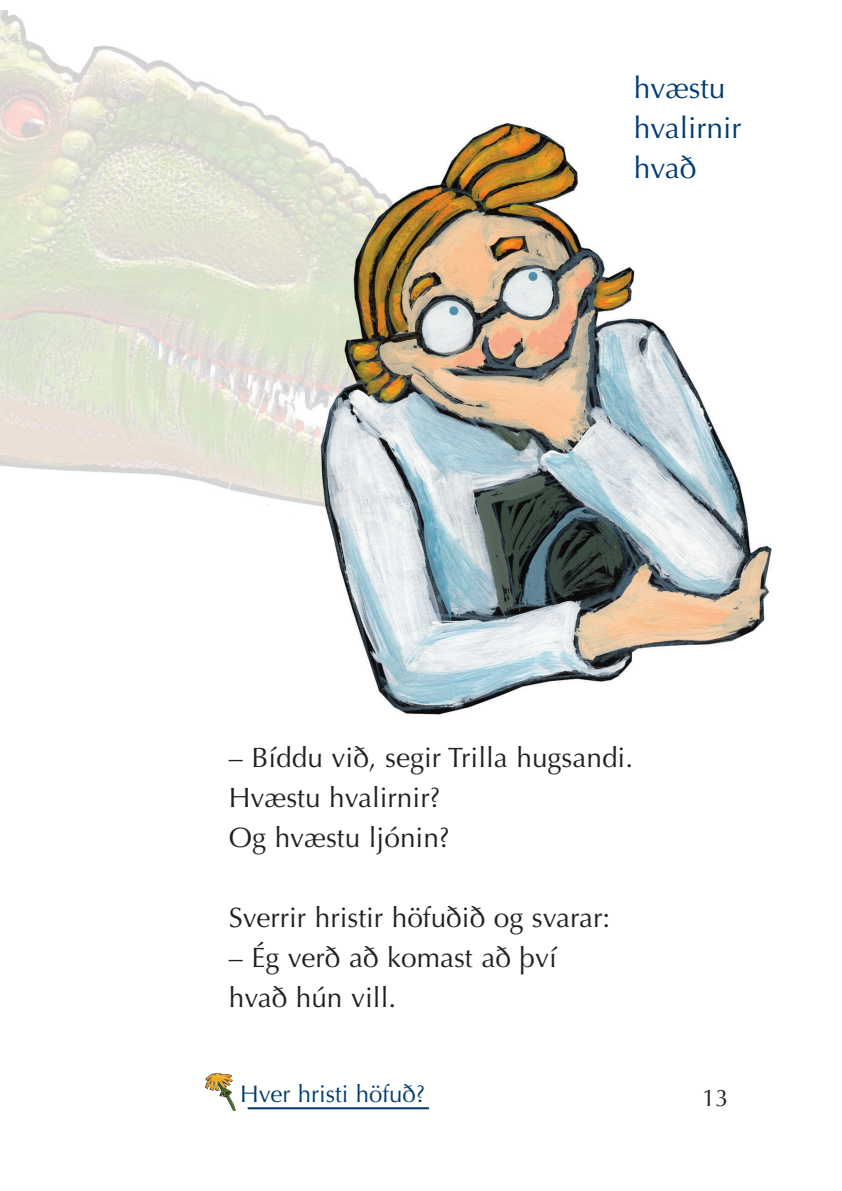
<style>
.page{position:relative;width:842px;height:1191px;background:#fff}
.page>*{position:absolute;margin:0;border:0;box-sizing:border-box;transform-origin:0 0}
.t1{font:30px/40px "Optima";color:#003b70}
.t2{font:28px/40px "Optima";color:#231f20}
.t3{font:24px "Optima";color:#003b70}
.t4{font:24px "Optima";color:#231f20}
</style>
<div class="page">
<img style="left:0;top:11px;width:772px;height:704px">
<img style="left:205px;top:1073px;width:31px;height:37px">
<hr style="left:248px;top:1107px;width:181px;height:2px;background:#003b70">
<p class="t1" style="left:634px;top:68px;width:109px">hvæstu hvalirnir hvað</p>
<p class="t2" style="left:229px;top:738px;width:406px">– Bíddu við, segir Trilla hugsandi.<br>Hvæstu hvalirnir?<br>Og hvæstu ljónin?</p>
<p class="t2" style="left:229px;top:898px;width:383px">Sverrir hristir höfuðið og svarar:</p>
<p class="t2" style="left:229px;top:938px;width:329px">– Ég verð að komast að því hvað hún vill.</p>
<p class="t3" style="left:240px;top:1079px;width:187px">Hver hristi höfuð?</p>
<p class="t4" style="left:702px;top:1084px;width:28px">13</p>
</div>
